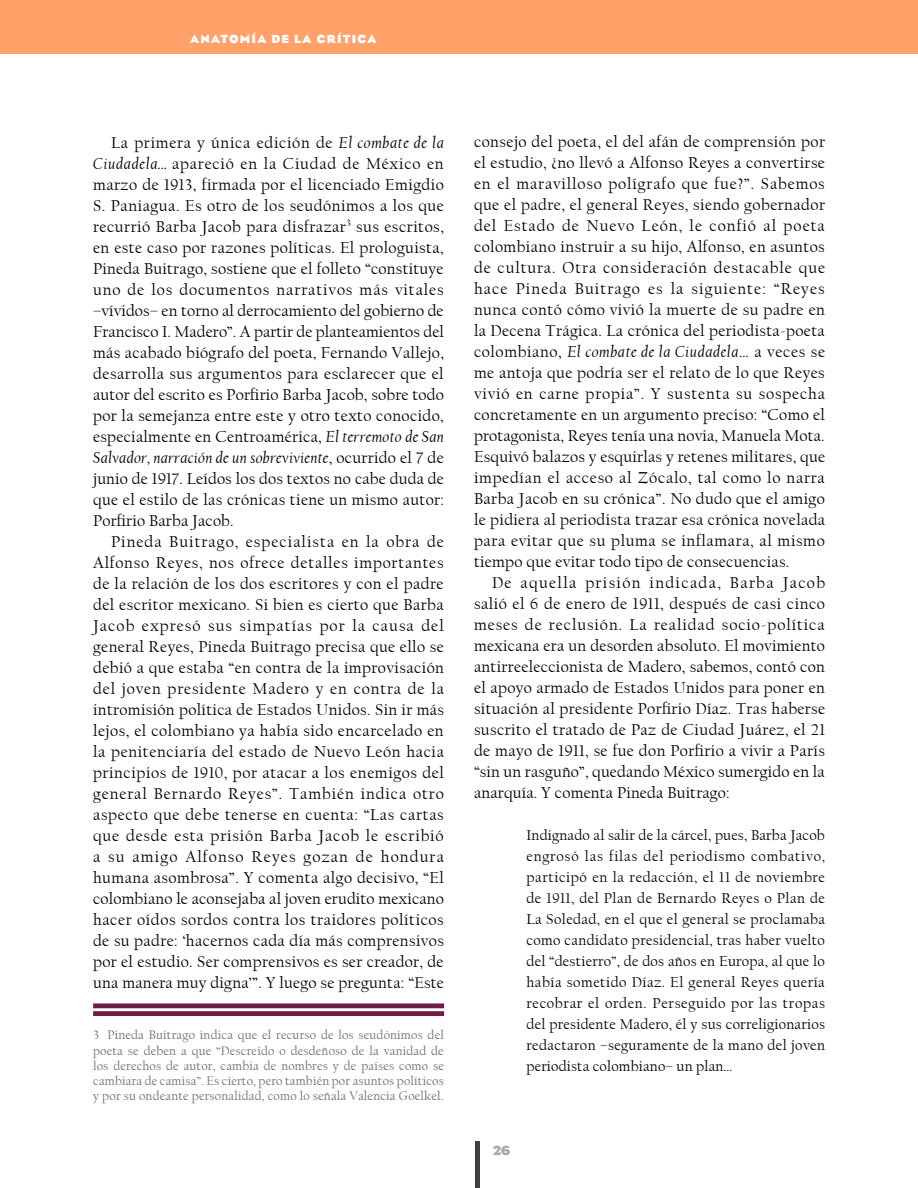
<style>
.page{position:relative;width:918px;height:1188px;background:#fff}
.page>*{position:absolute;margin:0;border:0;box-sizing:border-box;transform-origin:0 0}
.t1{font:16.5px/21px "Californian FB";letter-spacing:.015em;color:#000;text-align:justify}
.t2{font:15px/21px "Californian FB";letter-spacing:.01em;color:#000;text-align:justify}
.t3{font:700 13.5px "Eagle";color:#a7a9ac}
.t4{font:12.9px/15px "Californian FB";letter-spacing:.015em;color:#6d6e71;text-align:justify}
.t5{font:700 12px "Eagle";letter-spacing:.1em;color:#fff}
.s1{font-style:italic}
</style>
<div class="page">
<div style="left:0;top:0;width:918px;height:54px;background:#ffa168"></div>
<hr style="left:476px;top:1142px;width:4px;height:46px;background:#414042">
<svg style="left:93px;top:1003px;width:351px;height:13px"></svg>
<p class="t5" style="left:190px;top:32px;width:178px">ANATOMÍA DE LA CRÍTICA</p>
<p class="t1" style="left:93px;top:132px;width:352px;text-indent:18px">La primera y única edición de <span class="s1">El combate de la Ciudadela…</span> apareció en la Ciudad de México en marzo de 1913, firmada por el licenciado Emigdio S. Paniagua. Es otro de los seudónimos a los que recurrió Barba Jacob para disfrazar<sup>3</sup> sus escritos, en este caso por razones políticas. El prologuista, Pineda Buitrago, sostiene que el folleto “constituye uno de los documentos narrativos más vitales –vívidos– en torno al derrocamiento del gobierno de Francisco I. Madero”. A partir de planteamientos del más acabado biógrafo del poeta, Fernando Vallejo, desarrolla sus argumentos para esclarecer que el autor del escrito es Porfirio Barba Jacob, sobre todo por la semejanza entre este y otro texto conocido, especialmente en Centroamérica, <span class="s1">El terremoto de San Salvador, narración de un sobreviviente</span>, ocurrido el 7 de junio de 1917. Leídos los dos textos no cabe duda de que el estilo de las crónicas tiene un mismo autor:<br>Porfirio Barba Jacob.</p>
<p class="t1" style="left:93px;top:531px;width:352px;text-indent:18px">Pineda Buitrago, especialista en la obra de Alfonso Reyes, nos ofrece detalles importantes de la relación de los dos escritores y con el padre del escritor mexicano. Si bien es cierto que Barba Jacob expresó sus simpatías por la causa del general Reyes, Pineda Buitrago precisa que ello se debió a que estaba “en contra de la improvisación del joven presidente Madero y en contra de la intromisión política de Estados Unidos. Sin ir más lejos, el colombiano ya había sido encarcelado en la penitenciaría del estado de Nuevo León hacia principios de 1910, por atacar a los enemigos del general Bernardo Reyes”. También indica otro aspecto que debe tenerse en cuenta: “Las cartas que desde esta prisión Barba Jacob le escribió a su amigo Alfonso Reyes gozan de hondura humana asombrosa”. Y comenta algo decisivo, “El colombiano le aconsejaba al joven erudito mexicano hacer oídos sordos contra los traidores políticos de su padre: ‘hacernos cada día más comprensivos por el estudio. Ser comprensivos es ser creador, de una manera muy digna’”. Y luego se pregunta: “Este</p>
<p class="t4" style="left:93px;top:1028px;width:352px">3 Pineda Buitrago indica que el recurso de los seudónimos del poeta se deben a que “Descreído o desdeñoso de la vanidad de los derechos de autor, cambia de nombres y de países como se cambiara de camisa”. Es cierto, pero también por asuntos políticos y por su ondeante personalidad, como lo señala Valencia Goelkel.</p>
<p class="t1" style="left:474px;top:132px;width:353px">consejo del poeta, el del afán de comprensión por el estudio, ¿no llevó a Alfonso Reyes a convertirse en el maravilloso polígrafo que fue?”. Sabemos que el padre, el general Reyes, siendo gobernador del Estado de Nuevo León, le confió al poeta colombiano instruir a su hijo, Alfonso, en asuntos de cultura. Otra consideración destacable que hace Pineda Buitrago es la siguiente: “Reyes nunca contó cómo vivió la muerte de su padre en la Decena Trágica. La crónica del periodista-poeta colombiano, <span class="s1">El combate de la Ciudadela</span>… a veces se me antoja que podría ser el relato de lo que Reyes vivió en carne propia”. Y sustenta su sospecha concretamente en un argumento preciso: “Como el protagonista, Reyes tenía una novia, Manuela Mota.<br>Esquivó balazos y esquirlas y retenes militares, que impedían el acceso al Zócalo, tal como lo narra Barba Jacob en su crónica”. No dudo que el amigo le pidiera al periodista trazar esa crónica novelada para evitar que su pluma se inflamara, al mismo tiempo que evitar todo tipo de consecuencias.</p>
<p class="t1" style="left:474px;top:573px;width:353px;text-indent:18px">De aquella prisión indicada, Barba Jacob salió el 6 de enero de 1911, después de casi cinco meses de reclusión. La realidad socio-política mexicana era un desorden absoluto. El movimiento antirreeleccionista de Madero, sabemos, contó con el apoyo armado de Estados Unidos para poner en situación al presidente Porfirio Díaz. Tras haberse suscrito el tratado de Paz de Ciudad Juárez, el 21 de mayo de 1911, se fue don Porfirio a vivir a París “sin un rasguño”, quedando México sumergido en la anarquía. Y comenta Pineda Buitrago:</p>
<p class="t2" style="left:526px;top:825px;width:300px">Indignado al salir de la cárcel, pues, Barba Jacob engrosó las filas del periodismo combativo, participó en la redacción, el 11 de noviembre de 1911, del Plan de Bernardo Reyes o Plan de La Soledad, en el que el general se proclamaba como candidato presidencial, tras haber vuelto del “destierro”, de dos años en Europa, al que lo había sometido Díaz. El general Reyes quería recobrar el orden. Perseguido por las tropas del presidente Madero, él y sus correligionarios redactaron –seguramente de la mano del joven periodista colombiano– un plan…</p>
<p class="t3" style="left:492px;top:1143px;width:19px">26</p>
</div>
